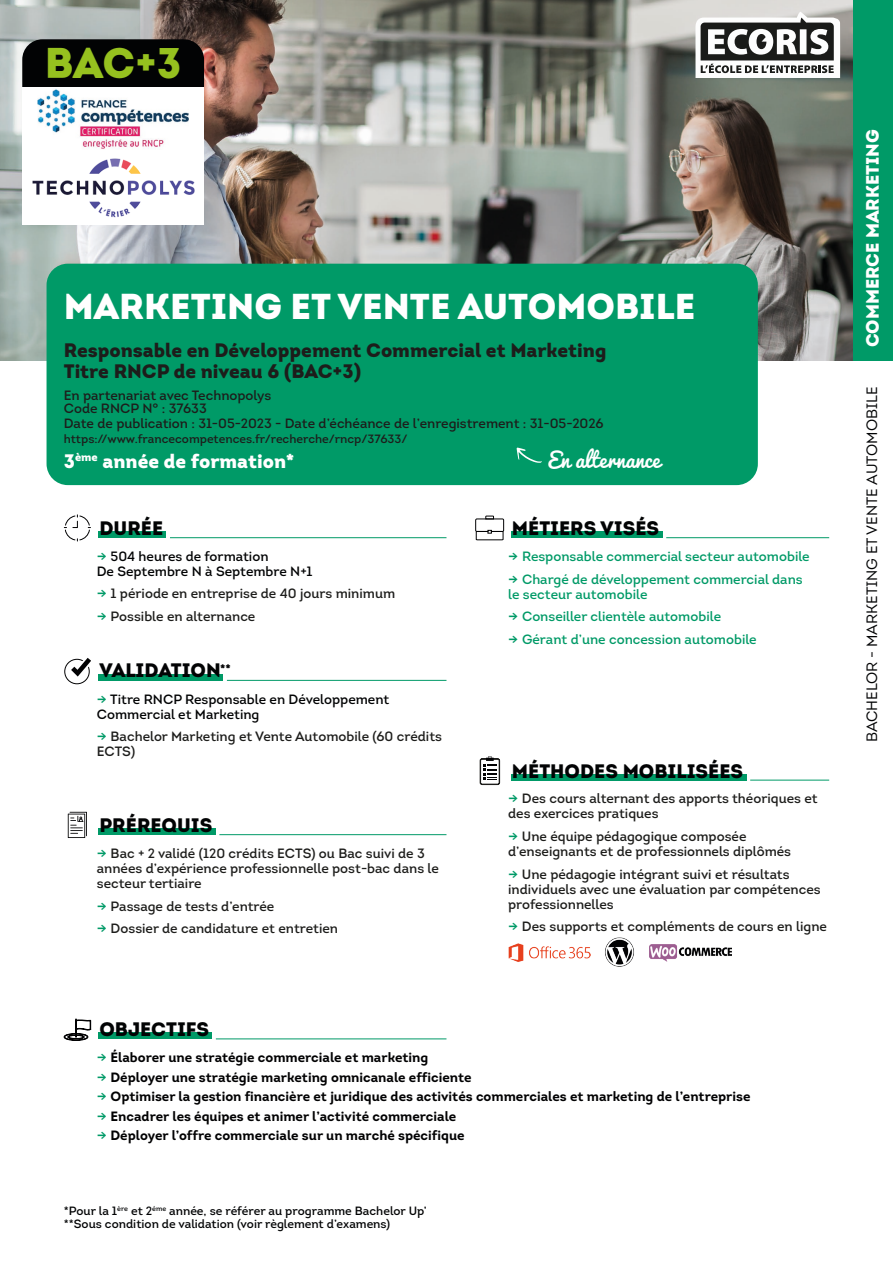
<style>
.page{position:relative;width:893px;height:1263px;background:#fff}
.page>*{position:absolute;margin:0;border:0;box-sizing:border-box;transform-origin:0 0}
.t1{font:42.9px "Intro Black Alt";color:#96c11f}
.t2{font:36px "Intro Black Alt";color:#fff}
.t3{font:21px "Pacifico";color:#fff}
.t4{font:900 19.5px/21px "Intro";color:#1d1d1b}
.t5{font:900 19.5px "Intro";color:#020304}
.t6{font:900 19.5px "Intro";color:#fff}
.t7{font:18px "Intro Black Alt";color:#fff}
.t8{font:15px "Intro Book Caps";color:#020304}
.t9{font:13.5px/15px "Intro";color:#1d1d1b}
.t10{font:700 13.5px "Intro";color:#020203}
.t11{font:13.5px/15px "Intro";color:#009a67}
.t12{font:13.5px/15px "Intro";color:#020304}
.t13{font:12px/13.5px "Intro";color:#020304}
.t14{font:12px "Intro";color:#1d1d1b}
.t15{font:900 12px "Intro";color:#020304}
.s1{color:#009a67}
.s2{font-weight:400;color:#009a67}
</style>
<div class="page">
<svg style="left:64px;top:515px;width:26px;height:26px"></svg>
<svg style="left:475px;top:515px;width:29px;height:25px"></svg>
<svg style="left:480px;top:756px;width:20px;height:29px"></svg>
<div style="left:64px;top:659px;width:26px;height:25px;border:1px solid #020203;border-radius:50%"></div>
<svg style="left:71px;top:658px;width:20px;height:18px"></svg>
<div style="left:98px;top:531px;width:68px;height:7px;background:#009a67"></div>
<hr style="left:170px;top:537px;width:276px;height:1px;background:#009a67">
<div style="left:511px;top:531px;width:151px;height:7px;background:#009a67"></div>
<hr style="left:666px;top:537px;width:163px;height:1px;background:#009a67">
<div style="left:511px;top:774px;width:235px;height:6px;background:#009a67"></div>
<hr style="left:750px;top:780px;width:79px;height:1px;background:#009a67">
<div style="left:98px;top:674px;width:125px;height:6px;background:#009a67"></div>
<hr style="left:227px;top:680px;width:219px;height:1px;background:#009a67">
<svg style="left:68px;top:812px;width:19px;height:26px"></svg>
<div style="left:98px;top:828px;width:118px;height:7px;background:#009a67"></div>
<hr style="left:219px;top:834px;width:227px;height:1px;background:#009a67">
<img style="left:0;top:0;width:853px;height:360px">
<div style="left:853px;top:0;width:40px;height:360px;background:#009a67"></div>
<div style="left:47px;top:264px;width:711px;height:221px;background:#009a67;border-radius:21px"></div>
<div style="left:22px;top:39px;width:182px;height:48px;background:#020304"></div>
<img style="left:509px;top:943px;width:81px;height:19px">
<svg style="left:64px;top:1019px;width:27px;height:22px"></svg>
<div style="left:98px;top:1032px;width:114px;height:7px;background:#009a67"></div>
<hr style="left:216px;top:1039px;width:230px;height:1px;background:#009a67">
<svg style="left:516px;top:447px;width:26px;height:16px"></svg>
<div style="left:22px;top:87px;width:182px;height:138px;background:#fff"></div>
<img style="left:38px;top:89px;width:151px;height:60px">
<img style="left:32px;top:158px;width:163px;height:60px">
<svg style="left:695px;top:12px;width:145px;height:66px"></svg>
<img style="left:605px;top:937px;width:29px;height:29px">
<img style="left:649px;top:945px;width:82px;height:16px">
<h1 class="t1" style="left:45px;top:34px;width:138px">BAC+3</h1>
<h2 class="t2" style="left:64px;top:283px;width:633px">MARKETING ET VENTE AUTOMOBILE</h2>
<h3 class="t4" style="left:64px;top:339px;width:544px">Responsable en Développement Commercial et Marketing<br>Titre RNCP de niveau 6 (BAC+3)</h3>
<p class="t9" style="left:64px;top:388px;width:209px;line-height:13.5px">En partenariat avec Technopolys<br>Code RNCP N° : 37633</p>
<p class="t9" style="left:64px;top:416px;width:541px">Date de publication : 31-05-2023 - Date d’échéance de l’enregistrement : 31-05-2026</p>
<p class="t14" style="left:64px;top:431px;width:345px">https://www.francecompetences.fr/recherche/rncp/37633/</p>
<h3 class="t6" style="left:64px;top:448px;width:232px">3<sup>ème</sup> année de formation*</h3>
<h3 class="t3" style="left:548px;top:449px;width:114px">En alternance</h3>
<h3 class="t5" style="left:99px;top:515px;width:65px">DURÉE</h3>
<h3 class="t5" style="left:512px;top:515px;width:149px">MÉTIERS VISÉS</h3>
<p class="t12" style="left:97px;top:549px;width:217px"><span class="s1">→</span> 504 heures de formation<br>De Septembre N à Septembre N+1</p>
<p class="t9" style="left:97px;top:586px;width:300px"><span class="s1">→</span> 1 période en entreprise de 40 jours minimum</p>
<p class="t9" style="left:97px;top:609px;width:160px"><span class="s1">→</span> Possible en alternance</p>
<h3 class="t5" style="left:99px;top:657px;width:123px">VALIDATION</h3>
<p class="t15" style="left:220px;top:661px;width:12px">**</p>
<p class="t12" style="left:97px;top:691px;width:294px"><span class="s1">→</span> Titre RNCP Responsable en Développement<br>Commercial et Marketing</p>
<p class="t9" style="left:97px;top:729px;width:347px"><span class="s1">→</span> Bachelor Marketing et Vente Automobile (60 crédits<br>ECTS)</p>
<h3 class="t5" style="left:99px;top:812px;width:114px">PRÉREQUIS</h3>
<p class="t9" style="left:97px;top:846px;width:344px"><span class="s1">→</span> Bac + 2 validé (120 crédits ECTS) ou Bac suivi de 3 années d’expérience professionnelle post-bac dans le secteur tertiaire</p>
<p class="t9" style="left:97px;top:898px;width:179px"><span class="s1">→</span> Passage de tests d’entrée</p>
<p class="t9" style="left:97px;top:921px;width:243px"><span class="s1">→</span> Dossier de candidature et entretien</p>
<h3 class="t5" style="left:99px;top:1017px;width:111px">OBJECTIFS</h3>
<p class="t11" style="left:508px;top:549px;width:303px">→ Responsable commercial secteur automobile</p>
<p class="t11" style="left:508px;top:571px;width:296px">→ Chargé de développement commercial dans le secteur automobile</p>
<p class="t11" style="left:508px;top:609px;width:214px">→ Conseiller clientèle automobile</p>
<p class="t11" style="left:508px;top:632px;width:250px">→ Gérant d’une concession automobile</p>
<h3 class="t5" style="left:512px;top:758px;width:233px">MÉTHODES MOBILISÉES</h3>
<p class="t9" style="left:508px;top:791px;width:311px"><span class="s1">→</span> Des cours alternant des apports théoriques et des exercices pratiques</p>
<p class="t9" style="left:508px;top:829px;width:284px"><span class="s1">→</span> Une équipe pédagogique composée d’enseignants et de professionnels diplômés</p>
<p class="t9" style="left:508px;top:866px;width:314px"><span class="s1">→</span> Une pédagogie intégrant suivi et résultats individuels avec une évaluation par compétences professionnelles</p>
<p class="t9" style="left:508px;top:919px;width:320px"><span class="s1">→</span> Des supports et compléments de cours en ligne</p>
<p class="t10" style="left:97px;top:1049px;width:333px"><span class="s2">→</span> Élaborer une stratégie commerciale et marketing</p>
<p class="t10" style="left:97px;top:1068px;width:376px"><span class="s2">→</span> Déployer une stratégie marketing omnicanale efficiente</p>
<p class="t10" style="left:97px;top:1088px;width:655px"><span class="s2">→</span> Optimiser la gestion financière et juridique des activités commerciales et marketing de l’entreprise</p>
<p class="t10" style="left:97px;top:1107px;width:361px"><span class="s2">→</span> Encadrer les équipes et animer l’activité commerciale</p>
<p class="t10" style="left:97px;top:1127px;width:369px"><span class="s2">→</span> Déployer l’offre commerciale sur un marché spécifique</p>
<p class="t13" style="left:64px;top:1203px;width:365px">*Pour la 1<sup>ère</sup> et 2<sup>éme</sup> année, se référer au programme Bachelor Up’ **Sous condition de validation (voir règlement d’examens)</p>
<h3 class="t7" style="left:860px;top:347px;width:220px;rotate:-90deg">COMMERCE MARKETING</h3>
<p class="t8" style="left:863px;top:742px;width:357px;rotate:-90deg">bachelor - marketing et vente automobile</p>
</div>
